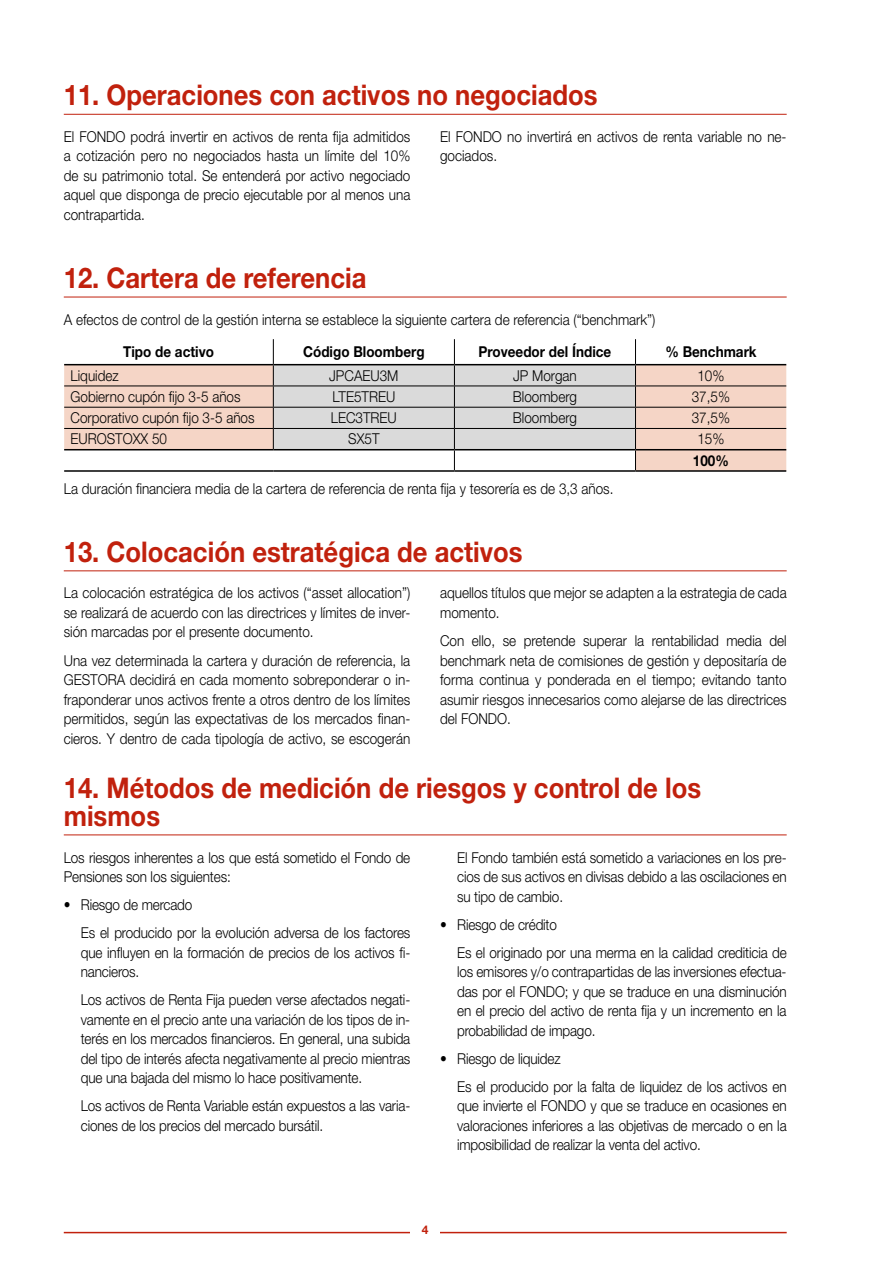
<style>
.page{position:relative;width:893px;height:1263px;background:#fff}
.page>*{position:absolute;margin:0;border:0;box-sizing:border-box;transform-origin:0 0}
.t1{font:700 28.5px/28.5px "Helvetica Neue LT Std";color:#c1210d;scale:.9 1}
.t2{font:300 15px/19.5px "Helvetica Neue LT Std";letter-spacing:-.01em;color:#000;text-align:justify;scale:.9 1}
.t3{font:700 15px "Helvetica Neue LT Std";color:#000;scale:.9 1}
.t4{font:700 12px "Helvetica Neue LT Std";color:#c1210d}
</style>
<div class="page">
<hr style="left:64px;top:1232px;width:723px;height:1px;background:#c1210d">
<div style="left:410px;top:1226px;width:30px;height:19px;background:#fff"></div>
<hr style="left:64px;top:114px;width:723px;height:1px;background:#c1210d">
<hr style="left:64px;top:297px;width:723px;height:1px;background:#c1210d">
<hr style="left:64px;top:570px;width:723px;height:1px;background:#c1210d">
<svg style="left:64px;top:365px;width:722px;height:105px;fill:#f5d5c6"></svg>
<hr style="left:64px;top:386px;width:209px;height:1px;background:#000">
<hr style="left:635px;top:386px;width:151px;height:1px;background:#000">
<hr style="left:64px;top:407px;width:209px;height:1px;background:#000">
<hr style="left:635px;top:407px;width:151px;height:1px;background:#000">
<hr style="left:64px;top:428px;width:209px;height:1px;background:#000">
<hr style="left:635px;top:428px;width:151px;height:1px;background:#000">
<svg style="left:273px;top:339px;width:363px;height:131px"></svg>
<hr style="left:64px;top:449px;width:209px;height:1px;background:#000">
<hr style="left:273px;top:449px;width:181px;height:1px;background:#000">
<hr style="left:454px;top:449px;width:181px;height:1px;background:#000">
<hr style="left:635px;top:449px;width:151px;height:1px;background:#000">
<hr style="left:64px;top:470px;width:209px;height:2px;background:#000">
<hr style="left:273px;top:470px;width:181px;height:2px;background:#000">
<hr style="left:454px;top:470px;width:181px;height:2px;background:#000">
<hr style="left:635px;top:470px;width:151px;height:2px;background:#000">
<hr style="left:64px;top:364px;width:209px;height:1px;background:#000">
<hr style="left:273px;top:364px;width:181px;height:1px;background:#000">
<hr style="left:454px;top:364px;width:181px;height:1px;background:#000">
<hr style="left:635px;top:364px;width:151px;height:1px;background:#000">
<hr style="left:64px;top:834px;width:723px;height:1px;background:#c1210d">
<h1 class="t1" style="left:64px;top:80px;width:595px">11. Operaciones con activos no negociados</h1>
<p class="t2" style="left:64px;top:126px;width:387px">El FONDO podrá invertir en activos de renta fija admitidos a cotización pero no negociados hasta un límite del 10% de su patrimonio total. Se entenderá por activo negociado aquel que disponga de precio ejecutable por al menos una contrapartida.</p>
<p class="t2" style="left:440px;top:126px;width:387px">El FONDO no invertirá en activos de renta variable no ne&shy;gociados.</p>
<h1 class="t1" style="left:64px;top:263px;width:338px">12. Cartera de referencia</h1>
<p class="t2" style="left:64px;top:309px;width:659px">A efectos de control de la gestión interna se establece la siguiente cartera de referencia (“benchmark”)</p>
<p class="t3" style="left:123px;top:343px;width:102px">Tipo de activo</p>
<p class="t3" style="left:303px;top:343px;width:136px">Código Bloomberg</p>
<p class="t3" style="left:479px;top:343px;width:149px">Proveedor del Índice</p>
<p class="t3" style="left:665px;top:343px;width:103px">% Benchmark</p>
<p class="t2" style="left:71px;top:365px;width:55px">Liquidez</p>
<p class="t2" style="left:329px;top:365px;width:78px">JPCAEU3M</p>
<p class="t2" style="left:513px;top:365px;width:72px">JP Morgan</p>
<p class="t2" style="left:697px;top:365px;width:32px">10%</p>
<p class="t2" style="left:71px;top:386px;width:190px">Gobierno cupón fijo 3-5 años</p>
<p class="t2" style="left:332px;top:386px;width:71px">LTE5TREU</p>
<p class="t2" style="left:513px;top:386px;width:73px">Bloomberg</p>
<p class="t2" style="left:692px;top:386px;width:44px">37,5%</p>
<p class="t2" style="left:71px;top:408px;width:206px">Corporativo cupón fijo 3-5 años</p>
<p class="t2" style="left:331px;top:408px;width:75px">LEC3TREU</p>
<p class="t2" style="left:513px;top:408px;width:73px">Bloomberg</p>
<p class="t2" style="left:692px;top:408px;width:44px">37,5%</p>
<p class="t2" style="left:71px;top:429px;width:109px">EUROSTOXX 50</p>
<p class="t2" style="left:348px;top:429px;width:36px">SX5T</p>
<p class="t2" style="left:697px;top:429px;width:32px">15%</p>
<p class="t3" style="left:693px;top:451px;width:42px">100%</p>
<p class="t2" style="left:64px;top:478px;width:612px">La duración financiera media de la cartera de referencia de renta fija y tesorería es de 3,3 años.</p>
<h1 class="t1" style="left:64px;top:537px;width:511px">13. Colocación estratégica de activos</h1>
<p class="t2" style="left:64px;top:583px;width:387px">La colocación estratégica de los activos (“asset allocation”) se realizará de acuerdo con las directrices y límites de inver&shy;sión marcadas por el presente documento.</p>
<p class="t2" style="left:64px;top:650px;width:387px">Una vez determinada la cartera y duración de referencia, la GESTORA decidirá en cada momento sobreponderar o in&shy;fraponderar unos activos frente a otros dentro de los límites permitidos, según las expectativas de los mercados finan&shy;cieros. Y dentro de cada tipología de activo, se escogerán</p>
<p class="t2" style="left:440px;top:583px;width:387px">aquellos títulos que mejor se adapten a la estrategia de cada momento.</p>
<p class="t2" style="left:440px;top:631px;width:387px">Con ello, se pretende superar la rentabilidad media del benchmark neta de comisiones de gestión y depositaría de forma continua y ponderada en el tiempo; evitando tanto asumir riesgos innecesarios como alejarse de las directrices del FONDO.</p>
<h1 class="t1" style="left:64px;top:772px;width:710px">14. Métodos de medición de riesgos y control de los mismos</h1>
<p class="t2" style="left:64px;top:847px;width:387px">Los riesgos inherentes a los que está sometido el Fondo de<br>Pensiones son los siguientes:</p>
<p class="t2" style="left:81px;top:890px;width:368px;line-height:28px;text-indent:-17px">• Riesgo de mercado<br>Es el producido por la evolución adversa de los factores</p>
<p class="t2" style="left:81px;top:942px;width:368px">que influyen en la formación de precios de los activos fi&shy;nancieros.</p>
<p class="t2" style="left:81px;top:990px;width:368px">Los activos de Renta Fija pueden verse afectados negati&shy;vamente en el precio ante una variación de los tipos de in&shy;terés en los mercados financieros. En general, una subida del tipo de interés afecta negativamente al precio mientras que una bajada del mismo lo hace positivamente.</p>
<p class="t2" style="left:81px;top:1096px;width:368px">Los activos de Renta Variable están expuestos a las varia&shy;ciones de los precios del mercado bursátil.</p>
<p class="t2" style="left:457px;top:847px;width:368px">El Fondo también está sometido a variaciones en los pre&shy;cios de sus activos en divisas debido a las oscilaciones en su tipo de cambio.</p>
<p class="t2" style="left:457px;top:910px;width:368px;line-height:28px;text-indent:-17px">• Riesgo de crédito<br>Es el originado por una merma en la calidad crediticia de</p>
<p class="t2" style="left:457px;top:962px;width:368px">los emisores y/o contrapartidas de las inversiones efectua&shy;das por el FONDO; y que se traduce en una disminución en el precio del activo de renta fija y un incremento en la probabilidad de impago.</p>
<p class="t2" style="left:457px;top:1044px;width:368px;line-height:28px;text-indent:-17px">• Riesgo de liquidez<br>Es el producido por la falta de liquidez de los activos en</p>
<p class="t2" style="left:457px;top:1096px;width:368px">que invierte el FONDO y que se traduce en ocasiones en valoraciones inferiores a las objetivas de mercado o en la imposibilidad de realizar la venta del activo.</p>
<p class="t4" style="left:422px;top:1222px;width:8px">4</p>
</div>
